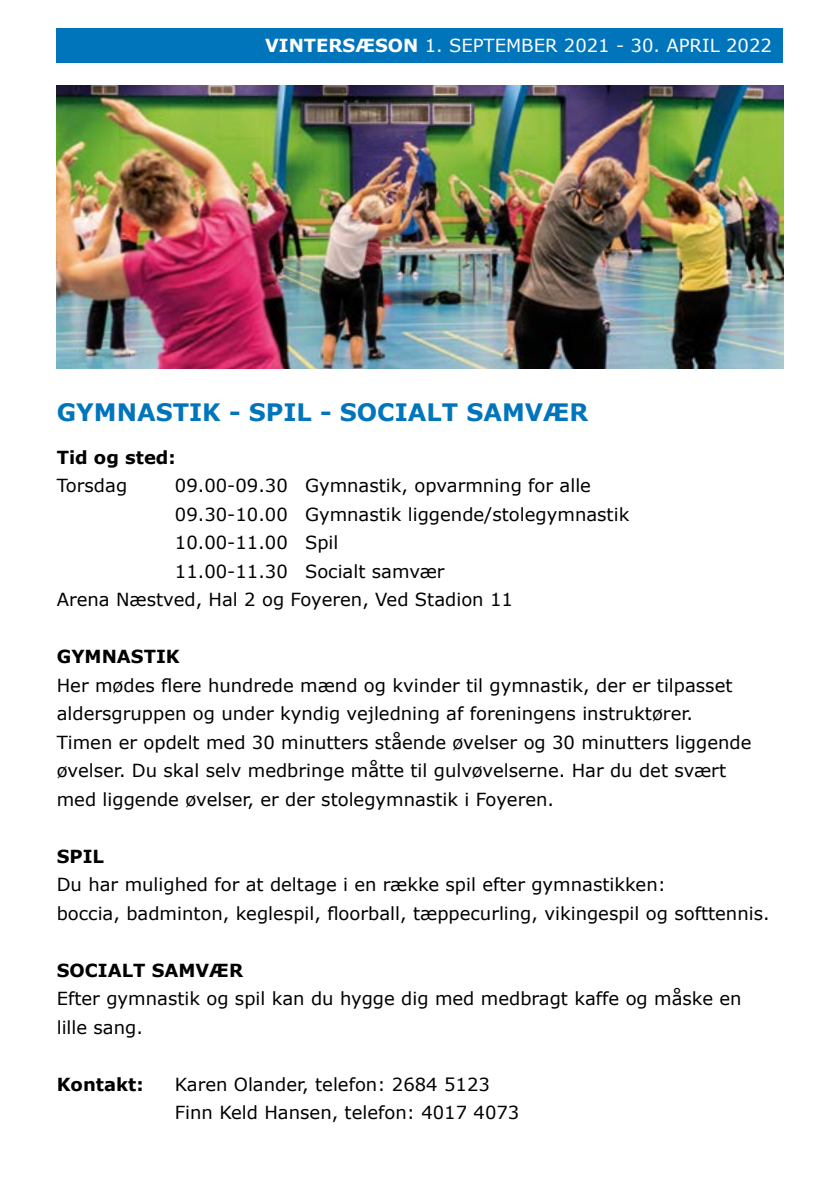
<style>
.page{position:relative;width:840px;height:1191px;background:#fff}
.page>*{position:absolute;margin:0;border:0;box-sizing:border-box;transform-origin:0 0}
.t1{font:700 24px "Verdana";color:#0075bc}
.t2{font:18px/28.4px "Verdana";color:#000}
.t3{font:700 18px "Verdana";color:#000}
.t4{font:18px "Verdana";color:#fff}
.s1{font-weight:700}
</style>
<div class="page">
<img style="left:57px;top:85px;width:725px;height:284px">
<div style="left:57px;top:28px;width:725px;height:34px;background:#0075bc"></div>
<p class="t4" style="left:265px;top:34px;width:508px"><span class="s1">VINTERSÆSON</span> 1. SEPTEMBER 2021 - 30. APRIL 2022</p>
<h1 class="t1" style="left:57px;top:397px;width:532px">GYMNASTIK - SPIL - SOCIALT SAMVÆR</h1>
<p class="t3" style="left:57px;top:445px;width:120px">Tid og sted:</p>
<p class="t2" style="left:57px;top:471px;width:72px">Torsdag</p>
<p class="t2" style="left:175px;top:471px;width:417px">09.00-09.30 Gymnastik, opvarmning for alle</p>
<p class="t2" style="left:175px;top:500px;width:455px">09.30-10.00 Gymnastik liggende/stolegymnastik</p>
<p class="t2" style="left:175px;top:528px;width:165px">10.00-11.00 Spil</p>
<p class="t2" style="left:175px;top:557px;width:271px">11.00-11.30 Socialt samvær</p>
<p class="t2" style="left:57px;top:585px;width:457px">Arena Næstved, Hal 2 og Foyeren, Ved Stadion 11</p>
<p class="t3" style="left:57px;top:645px;width:124px">GYMNASTIK</p>
<p class="t2" style="left:57px;top:671px;width:696px">Her mødes flere hundrede mænd og kvinder til gymnastik, der er tilpasset aldersgruppen og under kyndig vejledning af foreningens instruktører.<br>Timen er opdelt med 30 minutters stående øvelser og 30 minutters liggende øvelser. Du skal selv medbringe måtte til gulvøvelserne. Har du det svært med liggende øvelser, er der stolegymnastik i Foyeren.</p>
<p class="t3" style="left:57px;top:844px;width:49px">SPIL</p>
<p class="t2" style="left:57px;top:870px;width:714px">Du har mulighed for at deltage i en række spil efter gymnastikken:<br>boccia, badminton, keglespil, floorball, tæppecurling, vikingespil og softtennis.</p>
<p class="t3" style="left:57px;top:958px;width:188px">SOCIALT SAMVÆR</p>
<p class="t2" style="left:57px;top:984px;width:686px">Efter gymnastik og spil kan du hygge dig med medbragt kaffe og måske en lille sang.</p>
<p class="t3" style="left:57px;top:1072px;width:88px">Kontakt:</p>
<p class="t2" style="left:175px;top:1070px;width:346px">Karen Olander, telefon: 2684 5123<br>Finn Keld Hansen, telefon: 4017 4073</p>
</div>
